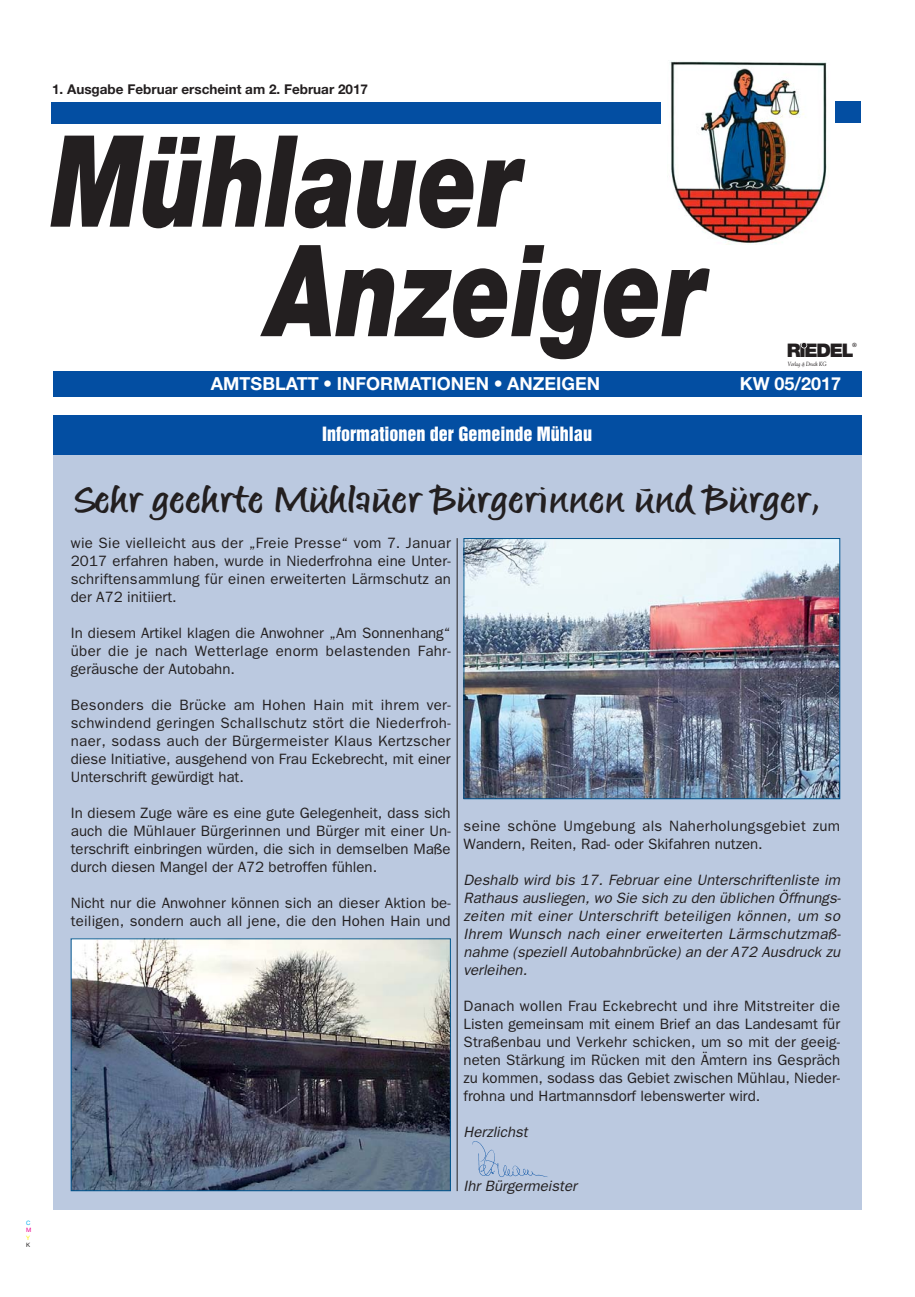
<style>
.page{position:relative;width:915px;height:1297px;background:#fff}
.page>*{position:absolute;margin:0;border:0;box-sizing:border-box;transform-origin:0 0}
.t1{font:italic 900 127.5px/109.5px "Helvetica Neue";color:#231f20;scale:.75 1}
.t2{font:34.5px "Matthia LT";color:#231f20;scale:1.35 1}
.t3{font:900 18.75px "Helvetica Neue";letter-spacing:-.065em;color:#231f20}
.t4{font:700 18px "Helvetica Neue";color:#fff}
.t5{font:18px "Helvetica Inserat";color:#fff}
.t6{font:15px/18px "Franklin Gothic";color:#231f20;text-align:justify}
.t7{font:italic 15px/18px "Franklin Gothic";color:#231f20;text-align:justify}
.t8{font:15px/18px "Franklin Gothic";letter-spacing:.025em;color:#231f20}
.t9{font:700 13.5px "Helvetica Neue";color:#231f20}
.t10{font:6px "Aet Ita";color:#231f20;scale:.9 1}
.t11{font:6px "Helvetica Neue";color:#00adef}
.t12{font:6px "Helvetica Neue";color:#ec008c}
.t13{font:6px "Helvetica Neue";color:#fff200}
.t14{font:6px "Helvetica Neue";color:#231f20}
.t15{font:italic 700 6px "Times Europa";color:#231f20}
</style>
<div class="page">
<div style="left:53px;top:415px;width:808px;height:794px;background:#bbc9e0"></div>
<img style="left:670px;top:61px;width:157px;height:184px">
<div style="left:51px;top:102px;width:609px;height:21px;background:#034ea2"></div>
<div style="left:800px;top:342px;width:7px;height:6px;border:2px solid #fff;border-radius:50%"></div>
<div style="left:835px;top:101px;width:25px;height:22px;background:#034ea2"></div>
<div style="left:53px;top:371px;width:808px;height:26px;background:#034ea2"></div>
<div style="left:53px;top:415px;width:808px;height:40px;background:#034ea2"></div>
<img style="left:465px;top:540px;width:372px;height:257px">
<div style="left:463px;top:538px;width:376px;height:261px;border:1px solid #00548e"></div>
<img style="left:73px;top:940px;width:375px;height:249px">
<div style="left:71px;top:938px;width:379px;height:253px;border:1px solid #00548e"></div>
<img style="left:472px;top:1141px;width:76px;height:36px">
<hr style="left:456px;top:538px;width:1px;height:653px;background:#231f20">
<p class="t11" style="left:26px;top:1221px;width:6px">C</p>
<p class="t12" style="left:26px;top:1228px;width:7px">M</p>
<p class="t13" style="left:26px;top:1235px;width:5px">Y</p>
<p class="t14" style="left:26px;top:1242px;width:6px">K</p>
<p class="t9" style="left:52px;top:84px;width:317px">1. Ausgabe Februar erscheint am 2. Februar 2017</p>
<h1 class="t1" style="left:268px;top:137px;width:585px;text-indent:-216px">Mühlauer<br>Anzeiger</h1>
<p class="t15" style="left:851px;top:343px;width:6px">®</p>
<p class="t3" style="left:786px;top:344px;width:68px">RIEDEL</p>
<p class="t10" style="left:787px;top:361px;width:45px">Verlag &amp; Druck KG</p>
<p class="t4" style="left:211px;top:377px;width:390px">AMTSBLATT • INFORMATIONEN • ANZEIGEN</p>
<p class="t4" style="left:739px;top:377px;width:103px">KW 05/2017</p>
<p class="t5" style="left:322px;top:427px;width:271px">Informationen der Gemeinde Mühlau</p>
<h2 class="t2" style="left:71px;top:484px;width:557px">Sehr geehrte Mühlauer Bürgerinnen und Bürger,</h2>
<p class="t6" style="left:71px;top:535px;width:381px">wie Sie vielleicht aus der „Freie Presse“ vom 7. Januar 2017 erfahren haben, wurde in Niederfrohna eine Unter&shy;schriftensammlung für einen erweiterten Lärmschutz an der A72 initiiert.</p>
<p class="t6" style="left:71px;top:625px;width:381px">In diesem Artikel klagen die Anwohner „Am Sonnenhang“ über die je nach Wetterlage enorm belastenden Fahr&shy;geräusche der Autobahn.</p>
<p class="t6" style="left:71px;top:697px;width:381px">Besonders die Brücke am Hohen Hain mit ihrem ver&shy;schwindend geringen Schallschutz stört die Niederfroh&shy;naer, sodass auch der Bürgermeister Klaus Kertzscher diese Initiative, ausgehend von Frau Eckebrecht, mit einer Unterschrift gewürdigt hat.</p>
<p class="t6" style="left:71px;top:805px;width:381px">In diesem Zuge wäre es eine gute Gelegenheit, dass sich auch die Mühlauer Bürgerinnen und Bürger mit einer Un&shy;terschrift einbringen würden, die sich in demselben Maße durch diesen Mangel der A72 betroffen fühlen.</p>
<p class="t6" style="left:71px;top:895px;width:381px">Nicht nur die Anwohner können sich an dieser Aktion be&shy;teiligen, sondern auch all jene, die den Hohen Hain und</p>
<p class="t8" style="left:463px;top:818px;width:378px">seine schöne Umgebung als Naherholungsgebiet zum<br>Wandern, Reiten, Rad- oder Skifahren nutzen.</p>
<p class="t7" style="left:463px;top:872px;width:379px">Deshalb wird bis 17. Februar eine Unterschriftenliste im Rathaus ausliegen, wo Sie sich zu den üblichen Öffnungs&shy;zeiten mit einer Unterschrift beteiligen können, um so Ihrem Wunsch nach einer erweiterten Lärmschutzmaß&shy;nahme (speziell Autobahnbrücke) an der A72 Ausdruck zu verleihen.</p>
<p class="t6" style="left:463px;top:998px;width:378px">Danach wollen Frau Eckebrecht und ihre Mitstreiter die Listen gemeinsam mit einem Brief an das Landesamt für Straßenbau und Verkehr schicken, um so mit der geeig&shy;neten Stärkung im Rücken mit den Ämtern ins Gespräch zu kommen, sodass das Gebiet zwischen Mühlau, Nieder&shy;frohna und Hartmannsdorf lebenswerter wird.</p>
<p class="t7" style="left:463px;top:1124px;width:66px">Herzlichst</p>
<p class="t7" style="left:463px;top:1178px;width:115px">Ihr Bürgermeister</p>
</div>
